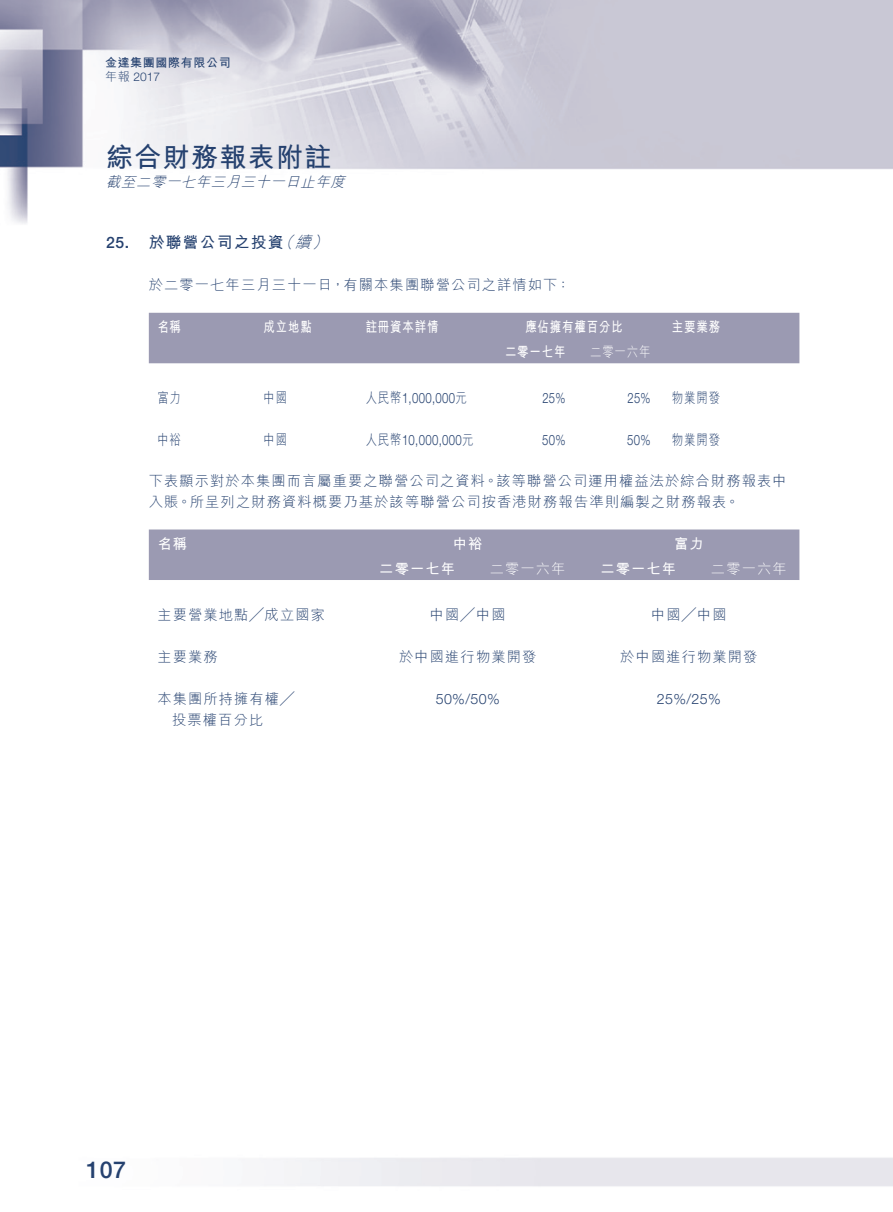
<style>
.page{position:relative;width:893px;height:1212px;background:#fff}
.page>*{position:absolute;margin:0;border:0;box-sizing:border-box;transform-origin:0 0}
.t1{font:700 27px "M Hei HK";letter-spacing:.05em;color:#25416f}
.t2{font:500 23.25px "Helvetica Neue LT Std";color:#25416f}
.Heading_1{font:700 15.75px "M Hei HK";letter-spacing:.08em;color:#25416f}
.Heading_1-2{font:italic 300 15.75px "M Hei HK";color:#25416f}
.Heading_1-3{font:500 15.75px "Helvetica Neue LT Std";color:#25416f}
.Body_Text{font:300 14.25px/21px "M Hei HK";letter-spacing:.08em;color:#25416f}
.Body_Text-2{font:300 14.25px "Helvetica Neue LT Std";letter-spacing:.03em;color:#25416f;scale:.8 1}
.Body_Text-3{font:700 14.25px "M Hei HK";letter-spacing:.08em;color:#fff;scale:.8 1}
.t3{font:italic 300 14.25px "M Hei HK";color:#25416f}
.Body_Text-4{font:300 14.25px "M Hei HK";letter-spacing:.08em;color:#25416f;scale:.8 1}
.Body_Text-5{font:700 14.25px "M Hei HK";letter-spacing:.08em;color:#fff}
.Body_Text-6{font:300 14.25px "Helvetica Neue LT Std";letter-spacing:.03em;color:#25416f}
.Body_Text-7{font:300 14.25px "M Hei HK";letter-spacing:.08em;color:#fff}
.Body_Text-8{font:300 14.25px "Helvetica Neue LT Std";letter-spacing:.03em;color:#25416f;scale:.79 1}
.Body_Text-9{font:300 14.25px "M Hei HK";letter-spacing:.08em;color:#fff;scale:.8 1}
.t4{font:700 12px "M Hei HK";letter-spacing:.055em;color:#25416f}
.t5{font:300 12px "Helvetica Neue LT Std";color:#25416f}
.s1{font-family:"M Hei HK"}
</style>
<div class="page">
<img style="left:0;top:0;width:893px;height:1187px">
<div style="left:149px;top:313px;width:650px;height:50px;background:#9b9ab2"></div>
<div style="left:149px;top:529px;width:650px;height:51px;background:#9b9ab2"></div>
<p class="t4" style="left:105px;top:54px;width:127px">金達集團國際有限公司</p>
<p class="t5" style="left:105px;top:70px;width:57px"><span class="s1">年報</span> 2017</p>
<h1 class="t1" style="left:106px;top:138px;width:227px">綜合財務報表附註</h1>
<p class="t3" style="left:106px;top:174px;width:244px">截至二零一七年三月三十一日止年度</p>
<p class="Heading_1-3" style="left:106px;top:233px;width:24px">25.</p>
<p class="Heading_1-2" style="left:277px;top:234px;width:39px">（續</p>
<p class="Heading_1-2" style="left:312px;top:234px;width:21px">(</p>
<p class="Heading_1" style="left:149px;top:231px;width:136px">於聯營公司之投資</p>
<p class="Body_Text" style="left:149px;top:274px;width:423px">於二零一七年三月三十一日，有關本集團聯營公司之詳情如下：</p>
<p class="Body_Text-3" style="left:157px;top:316px;width:31px">名稱</p>
<p class="Body_Text-3" style="left:264px;top:316px;width:62px">成立地點</p>
<p class="Body_Text-3" style="left:366px;top:316px;width:93px">註冊資本詳情</p>
<p class="Body_Text-3" style="left:525px;top:316px;width:123px">應佔擁有權百分比</p>
<p class="Body_Text-3" style="left:672px;top:316px;width:62px">主要業務</p>
<p class="Body_Text-3" style="left:505px;top:342px;width:77px">二零一七年</p>
<p class="Body_Text-9" style="left:590px;top:345px;width:77px">二零一六年</p>
<p class="Body_Text-4" style="left:157px;top:391px;width:31px">富力</p>
<p class="Body_Text-4" style="left:264px;top:391px;width:31px">中國</p>
<p class="Body_Text-2" style="left:366px;top:390px;width:128px"><span class="s1">人民幣</span>1,000,000<span class="s1">元</span></p>
<p class="Body_Text-8" style="left:542px;top:390px;width:31px">25%</p>
<p class="Body_Text-8" style="left:627px;top:390px;width:31px">25%</p>
<p class="Body_Text-4" style="left:672px;top:391px;width:62px">物業開發</p>
<p class="Body_Text-2" style="left:366px;top:432px;width:136px"><span class="s1">人民幣</span>10,000,000<span class="s1">元</span></p>
<p class="Body_Text-4" style="left:157px;top:433px;width:31px">中裕</p>
<p class="Body_Text" style="left:149px;top:470px;width:639px">下表顯示對於本集團而言屬重要之聯營公司之資料。該等聯營公司運用權益法於綜合財務報表中入賬。所呈列之財務資料概要乃基於該等聯營公司按香港財務報告準則編製之財務報表。</p>
<p class="Body_Text-5" style="left:674px;top:533px;width:31px">富力</p>
<p class="Body_Text-4" style="left:264px;top:433px;width:31px">中國</p>
<p class="Body_Text-4" style="left:672px;top:433px;width:62px">物業開發</p>
<p class="Body_Text-2" style="left:542px;top:432px;width:31px">50%</p>
<p class="Body_Text-2" style="left:627px;top:432px;width:31px">50%</p>
<p class="Body_Text-5" style="left:453px;top:533px;width:31px">中裕</p>
<p class="Body_Text-5" style="left:157px;top:533px;width:31px">名稱</p>
<p class="Body_Text" style="left:157px;top:604px;width:169px">主要營業地點╱成立國家</p>
<p class="Body_Text-5" style="left:379px;top:558px;width:77px">二零一七年</p>
<p class="Body_Text-7" style="left:490px;top:561px;width:77px">二零一六年</p>
<p class="Body_Text-5" style="left:600px;top:558px;width:77px">二零一七年</p>
<p class="Body_Text-7" style="left:711px;top:561px;width:77px">二零一六年</p>
<p class="Body_Text" style="left:430px;top:604px;width:77px">中國╱中國</p>
<p class="Body_Text" style="left:651px;top:604px;width:77px">中國╱中國</p>
<p class="Body_Text" style="left:399px;top:646px;width:139px">於中國進行物業開發</p>
<p class="Body_Text" style="left:620px;top:646px;width:139px">於中國進行物業開發</p>
<p class="Body_Text" style="left:157px;top:646px;width:62px">主要業務</p>
<p class="Body_Text" style="left:172px;top:688px;width:124px;text-indent:-15px">本集團所持擁有權╱投票權百分比</p>
<p class="Body_Text-6" style="left:657px;top:690px;width:66px">25%/25%</p>
<p class="Body_Text-6" style="left:436px;top:690px;width:66px">50%/50%</p>
<h2 class="t2" style="left:86px;top:1156px;width:42px">107</h2>
</div>
